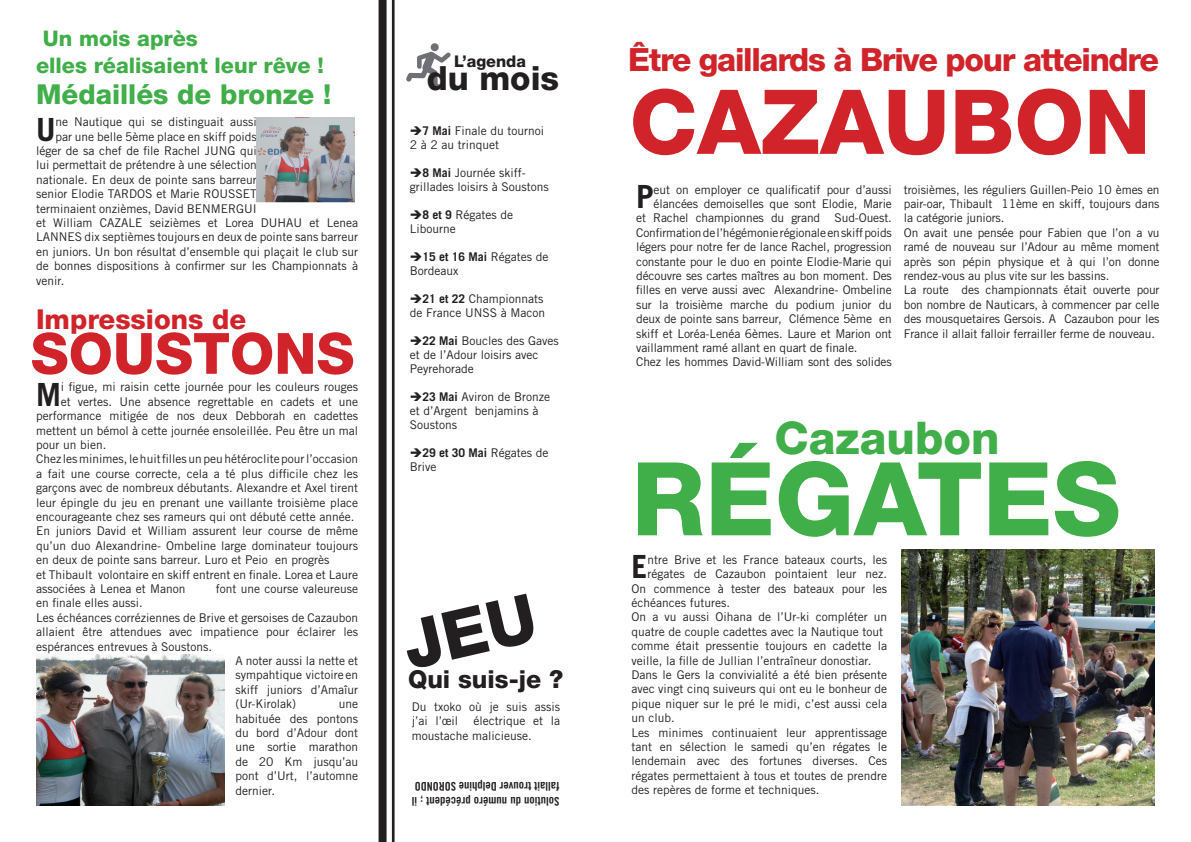
<style>
.page{position:relative;width:1191px;height:842px;background:#fff}
.page>*{position:absolute;margin:0;border:0;box-sizing:border-box;transform-origin:0 0}
.t1{font:800 101.9px "Helvetica Neue";color:#40ae49}
.t2{font:800 89.6px "Helvetica Neue";color:#d1232a}
.t3{font:800 56.9px "Helvetica Neue";color:#d1232a}
.t4{font:800 45.1px "Helvetica Neue";color:#40ae49}
.t5{font:800 33.4px "Helvetica Neue";color:#231f20}
.t6{font:800 32.1px "Helvetica Neue";letter-spacing:-.04em;color:#d1232a}
.t7{font:700 31.9px "Trade Gothic";color:#231f20}
.t8{font:800 27.5px "Helvetica Neue";color:#40ae49}
.t9{font:800 27.5px "Helvetica Neue";color:#d1232a}
.t10{font:800 24.8px "Helvetica Neue";color:#231f20}
.t11{font:800 21.5px/27px "Helvetica Neue";color:#40ae49}
.t12{font:800 16.1px "Helvetica Neue";color:#231f20}
.t13{font:12px/14.4px "Trade Gothic";color:#231f20}
.t14{font:12px/14.4px "Trade Gothic Bold Cond Twenty";color:#231f20}
.s1{font-weight:700}
</style>
<div class="page">
<hr style="left:392px;top:0;width:2px;height:842px;background:#231f20">
<div style="left:378px;top:0;width:8px;height:842px;background:#231f20"></div>
<svg style="left:406px;top:43px;width:45px;height:47px"></svg>
<img style="left:257px;top:118px;width:97px;height:85px">
<img style="left:36px;top:654px;width:188px;height:152px">
<img style="left:901px;top:550px;width:254px;height:256px">
<h3 class="t11" style="left:36px;top:24px;width:289px;text-indent:7px">Un mois après<br>elles réalisaient leur rêve !</h3>
<h3 class="t8" style="left:36px;top:77px;width:297px">Médaillés de bronze !</h3>
<h3 class="t7" style="left:36px;top:110px;width:21px">U</h3>
<p class="t13" style="left:56px;top:114px;width:203px">ne Nautique qui se distinguait aussi</p>
<p class="t13" style="left:56px;top:129px;width:203px">par une belle 5ème place en skiff poids</p>
<p class="t13" style="left:36px;top:143px;width:222px">léger de sa chef de file Rachel JUNG qui</p>
<p class="t13" style="left:36px;top:158px;width:222px">lui permettait de prétendre à une sélection</p>
<p class="t13" style="left:36px;top:172px;width:222px">nationale. En deux de pointe sans barreur</p>
<p class="t13" style="left:36px;top:186px;width:222px">senior Elodie TARDOS et Marie ROUSSET</p>
<p class="t13" style="left:36px;top:201px;width:222px">terminaient onzièmes, David BENMERGUI</p>
<p class="t13" style="left:36px;top:215px;width:324px">et William CAZALE seizièmes et Lorea DUHAU et Lenea</p>
<p class="t13" style="left:36px;top:230px;width:324px">LANNES dix septièmes toujours en deux de pointe sans barreur</p>
<p class="t13" style="left:36px;top:244px;width:324px">en juniors. Un bon résultat d’ensemble qui plaçait le club sur</p>
<p class="t13" style="left:36px;top:258px;width:324px">de bonnes dispositions à confirmer sur les Championnats à</p>
<p class="t13" style="left:36px;top:273px;width:30px">venir.</p>
<h3 class="t9" style="left:36px;top:302px;width:212px">Impressions de</h3>
<h3 class="t3" style="left:31px;top:320px;width:323px">SOUSTONS</h3>
<h3 class="t7" style="left:36px;top:375px;width:26px">M</h3>
<p class="t13" style="left:61px;top:380px;width:299px">i figue, mi raisin cette journée pour les couleurs rouges</p>
<p class="t13" style="left:61px;top:394px;width:299px">et vertes. Une absence regrettable en cadets et une</p>
<p class="t13" style="left:36px;top:408px;width:324px">performance mitigée de nos deux Debborah en cadettes</p>
<p class="t13" style="left:36px;top:423px;width:324px">mettent un bémol à cette journée ensoleillée. Peu être un mal</p>
<p class="t13" style="left:36px;top:437px;width:72px">pour un bien.</p>
<p class="t13" style="left:36px;top:452px;width:324px">Chez les minimes, le huit filles un peu hétéroclite pour l’occasion</p>
<p class="t13" style="left:36px;top:466px;width:324px">a fait une course correcte, cela a té plus difficile chez les</p>
<p class="t13" style="left:36px;top:480px;width:324px">garçons avec de nombreux débutants. Alexandre et Axel tirent</p>
<p class="t13" style="left:36px;top:495px;width:324px">leur épingle du jeu en prenant une vaillante troisième place</p>
<p class="t13" style="left:36px;top:509px;width:320px">encourageante chez ses rameurs qui ont débuté cette année.</p>
<p class="t13" style="left:36px;top:524px;width:324px">En juniors David et William assurent leur course de même</p>
<p class="t13" style="left:36px;top:538px;width:324px">qu’un duo Alexandrine- Ombeline large dominateur toujours</p>
<p class="t13" style="left:36px;top:552px;width:295px">en deux de pointe sans barreur. Luro et Peio en progrès</p>
<p class="t13" style="left:36px;top:567px;width:324px">et Thibault volontaire en skiff entrent en finale. Lorea et Laure</p>
<p class="t13" style="left:36px;top:581px;width:151px">associées à Lenea et Manon</p>
<p class="t13" style="left:216px;top:581px;width:144px">font une course valeureuse</p>
<p class="t13" style="left:36px;top:596px;width:108px">en finale elles aussi.</p>
<p class="t13" style="left:36px;top:610px;width:324px">Les échéances corréziennes de Brive et gersoises de Cazaubon</p>
<p class="t13" style="left:36px;top:624px;width:324px">allaient être attendues avec impatience pour éclairer les</p>
<p class="t13" style="left:36px;top:639px;width:177px">espérances entrevues à Soustons.</p>
<p class="t13" style="left:235px;top:653px;width:124px">A noter aussi la nette et</p>
<p class="t13" style="left:235px;top:668px;width:124px">sympahtique victoire en</p>
<p class="t13" style="left:235px;top:682px;width:124px">skiff juniors d’Amaîur</p>
<p class="t13" style="left:235px;top:696px;width:62px">(Ur-Kirolak)</p>
<p class="t13" style="left:235px;top:696px;width:124px;text-align:justify;text-indent:103px">une habituée des pontons du bord d’Adour dont une sortie marathon de 20 Km jusqu’au pont d’Urt, l’automne dernier.</p>
<h3 class="t12" style="left:454px;top:52px;width:73px">L’agenda</h3>
<h3 class="t5" style="left:427px;top:59px;width:134px">du mois</h3>
<p class="t13" style="left:410px;top:124px;width:136px;line-height:14px">➔<span class="s1">7 Mai</span> Finale du tournoi<br>2 à 2 au trinquet</p>
<p class="t13" style="left:410px;top:166px;width:140px;line-height:14px">➔<span class="s1">8 Mai</span> Journée skiff&shy;grillades loisirs à Soustons</p>
<p class="t13" style="left:410px;top:208px;width:105px;line-height:14px">➔<span class="s1">8 et 9</span> Régates de<br>Libourne</p>
<p class="t13" style="left:410px;top:250px;width:140px;line-height:14px">➔<span class="s1">15 et 16 Mai</span> Régates de<br>Bordeaux</p>
<p class="t13" style="left:410px;top:292px;width:137px;line-height:14px">➔<span class="s1">21 et 22</span> Championnats de France UNSS à Macon</p>
<p class="t13" style="left:410px;top:334px;width:151px;line-height:14px">➔<span class="s1">22 Mai</span> Boucles des Gaves et de l’Adour loisirs avec<br>Peyrehorade</p>
<p class="t13" style="left:410px;top:390px;width:142px;line-height:14px">➔<span class="s1">23 Mai</span> Aviron de Bronze et d’Argent benjamins à<br>Soustons</p>
<p class="t13" style="left:410px;top:446px;width:140px;line-height:14px">➔<span class="s1">29 et 30 Mai</span> Régates de<br>Brive</p>
<h3 class="t10" style="left:408px;top:664px;width:157px">Qui suis-je ?</h3>
<p class="t13" style="left:412px;top:699px;width:150px">Du txoko où je suis assis j’ai l’œil</p>
<p class="t13" style="left:412px;top:714px;width:150px;text-indent:62px">électrique et la moustache malicieuse.</p>
<p class="t14" style="left:559px;top:808px;width:149px;rotate:-180deg">Solution du numéro précédent ; il fallait trouver Delphine SORONDO</p>
<h3 class="t6" style="left:628px;top:40px;width:532px">être gaillards à Brive pour atteindre</h3>
<h2 class="t2" style="left:629px;top:69px;width:319px">cazaubon</h2>
<h3 class="t7" style="left:636px;top:177px;width:19px">P</h3>
<p class="t13" style="left:653px;top:182px;width:240px">eut on employer ce qualificatif pour d’aussi</p>
<p class="t13" style="left:653px;top:196px;width:240px">élancées demoiselles que sont Elodie, Marie</p>
<p class="t13" style="left:636px;top:211px;width:257px">et Rachel championnes du grand Sud-Ouest.</p>
<p class="t13" style="left:636px;top:225px;width:257px">Confirmation de l’hégémonie régionale en skiff poids</p>
<p class="t13" style="left:636px;top:240px;width:257px">légers pour notre fer de lance Rachel, progression</p>
<p class="t13" style="left:636px;top:254px;width:257px">constante pour le duo en pointe Elodie-Marie qui</p>
<p class="t13" style="left:636px;top:268px;width:257px">découvre ses cartes maîtres au bon moment. Des</p>
<p class="t13" style="left:636px;top:283px;width:257px">filles en verve aussi avec Alexandrine- Ombeline</p>
<p class="t13" style="left:636px;top:297px;width:257px">sur la troisième marche du podium junior du</p>
<p class="t13" style="left:636px;top:312px;width:257px">deux de pointe sans barreur, Clémence 5ème en</p>
<p class="t13" style="left:636px;top:326px;width:257px">skiff et Loréa-Lenéa 6èmes. Laure et Marion ont</p>
<p class="t13" style="left:636px;top:340px;width:223px">vaillamment ramé allant en quart de finale.</p>
<p class="t13" style="left:636px;top:355px;width:257px">Chez les hommes David-William sont des solides</p>
<p class="t13" style="left:904px;top:182px;width:257px">troisièmes, les réguliers Guillen-Peio 10 èmes en pair-oar, Thibault 11ème en skiff, toujours dans la catégorie juniors.<br>On avait une pensée pour Fabien que l’on a vu ramé de nouveau sur l’Adour au même moment après son pépin physique et à qui l’on donne rendez-vous au plus vite sur les bassins.<br>La route des championnats était ouverte pour bon nombre de Nauticars, à commencer par celle des mousquetaires Gersois. A Cazaubon pour les France il allait falloir ferrailler ferme de nouveau.</p>
<h3 class="t4" style="left:774px;top:411px;width:226px">Cazaubon</h3>
<h1 class="t1" style="left:631px;top:438px;width:490px">régates</h1>
<h3 class="t7" style="left:631px;top:547px;width:17px">E</h3>
<p class="t13" style="left:647px;top:552px;width:241px">ntre Brive et les France bateaux courts, les</p>
<p class="t13" style="left:647px;top:567px;width:241px">régates de Cazaubon pointaient leur nez.</p>
<p class="t13" style="left:631px;top:581px;width:257px">On commence à tester des bateaux pour les</p>
<p class="t13" style="left:631px;top:595px;width:100px">échéances futures.</p>
<p class="t13" style="left:631px;top:610px;width:257px">On a vu aussi Oihana de l’Ur-ki compléter un</p>
<p class="t13" style="left:631px;top:624px;width:253px">quatre de couple cadettes avec la Nautique tout</p>
<p class="t13" style="left:631px;top:639px;width:257px">comme était pressentie toujours en cadette la</p>
<p class="t13" style="left:631px;top:653px;width:241px">veille, la fille de Jullian l’entraîneur donostiar.</p>
<p class="t13" style="left:631px;top:667px;width:257px">Dans le Gers la convivialité a été bien présente</p>
<p class="t13" style="left:631px;top:682px;width:257px">avec vingt cinq suiveurs qui ont eu le bonheur de</p>
<p class="t13" style="left:631px;top:696px;width:257px">pique niquer sur le pré le midi, c’est aussi cela</p>
<p class="t13" style="left:631px;top:711px;width:45px">un club.</p>
<p class="t13" style="left:631px;top:725px;width:257px">Les minimes continuaient leur apprentissage</p>
<p class="t13" style="left:631px;top:739px;width:257px">tant en sélection le samedi qu’en régates le</p>
<p class="t13" style="left:631px;top:754px;width:257px">lendemain avec des fortunes diverses. Ces</p>
<p class="t13" style="left:631px;top:768px;width:257px">régates permettaient à tous et toutes de prendre</p>
<p class="t13" style="left:631px;top:783px;width:189px">des repères de forme et techniques.</p>
</div>
